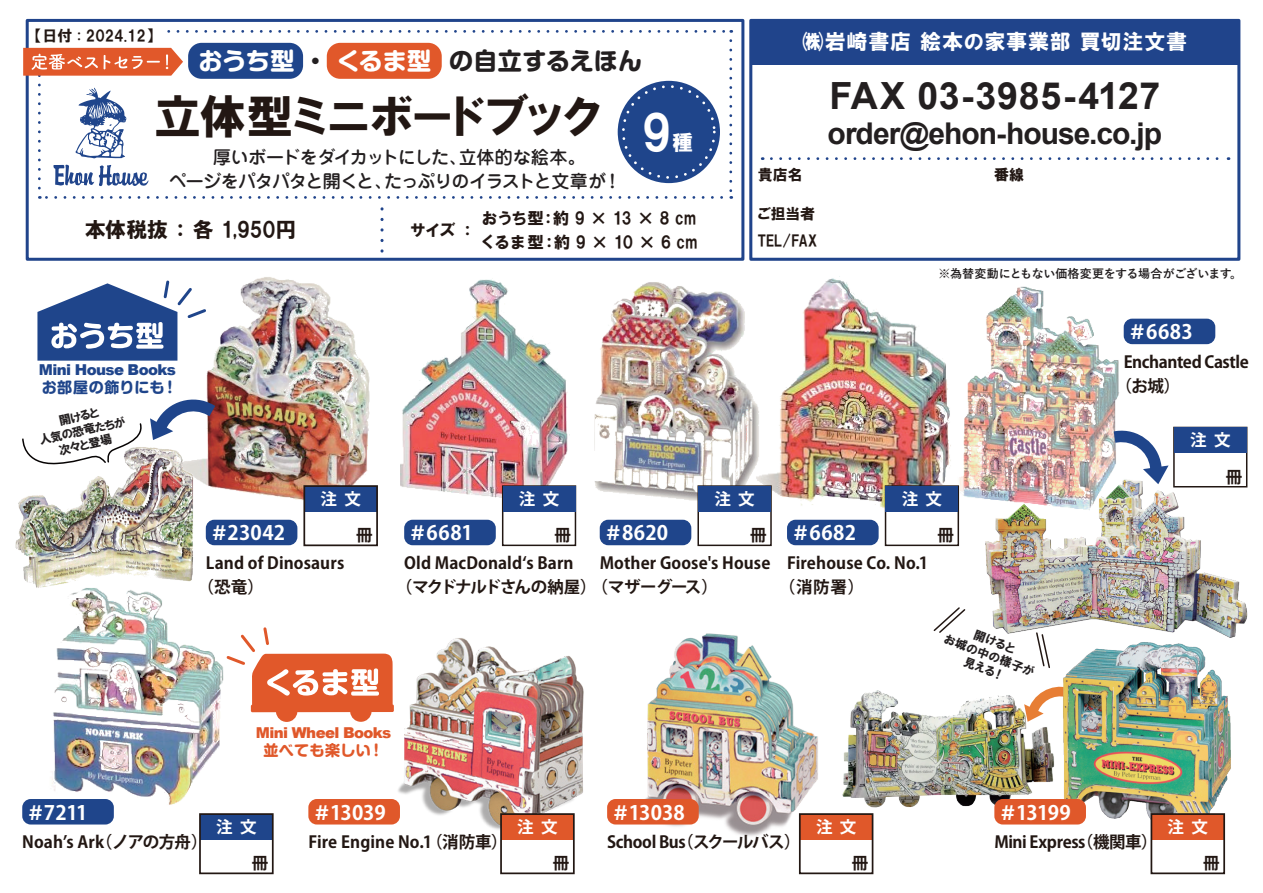
<style>
.page{position:relative;width:1263px;height:893px;background:#fff}
.page>*{position:absolute;margin:0;border:0;box-sizing:border-box;transform-origin:0 0}
.t1{font:48.3px "HGP Soei Kakugothic UB";color:#fff}
.t2{font:46.5px "HGP Soei Kakugothic UB";letter-spacing:.005em;color:#221713}
.t3{font:700 37.5px "Arial";letter-spacing:.015em;color:#231f20}
.t4{font:700 30px "Arial";letter-spacing:-.035em;color:#231f20}
.t5{font:700 24px "Shin M Go Pro";letter-spacing:.005em;color:#231f20}
.t6{font:21px "HGP Soei Kakugothic UB";letter-spacing:.04em;color:#fff}
.t7{font:21px "HGP Soei Kakugothic UB";letter-spacing:-.015em;color:#221713}
.t8{font:700 19.8px "Koz Go Pr 6 N";letter-spacing:.01em;color:#fff}
.t9{font:500 18px/24px "Jun 34 Pro";letter-spacing:-.05em;color:#231f20;text-align:center}
.t10{font:700 16.5px/24px "Koz Go Pr 6 N";color:#221713}
.t11{font:700 16.5px/24px "Koz Go Pr 6 N";letter-spacing:-.025em;color:#221713}
.t12{font:16.5px/24.2px "HGP Soei Kakugothic UB";letter-spacing:.065em;color:#221713}
.t13{font:700 16.5px "Koz Go Pr 6 N";color:#fff}
.t14{font:700 16.5px "Koz Go Pr 6 N";letter-spacing:-.02em;color:#221713}
.t15{font:15px/27px "HGP Soei Kakugothic UB";color:#221713}
.t16{font:900 15px "Arial";letter-spacing:-.04em;color:#1f458b}
.t17{font:900 15px "Arial";letter-spacing:-.04em;color:#e0582a}
.t18{font:700 15px "Shin M Go Pro";letter-spacing:.045em;color:#1f458b}
.t19{font:700 15px "Shin M Go Pro";letter-spacing:.025em;color:#e0582a}
.t20{font:12px/14.4px "HGP Soei Kakugothic UB";color:#231f20;text-align:center}
.t21{font:700 12px "Yu Go Pr 6 N";letter-spacing:-.02em;color:#231f20}
.s1{color:#fff}
</style>
<div class="page">
<div style="left:26px;top:19px;width:718px;height:242px;border:3px solid #20448b"></div>
<div style="left:749px;top:19px;width:491px;height:242px;border:3px solid #20448b"></div>
<div style="left:751px;top:20px;width:488px;height:44px;background:#20448b"></div>
<svg style="left:771px;top:157px;width:458px;height:3px"></svg>
<svg style="left:1037px;top:639px;width:13px;height:30px"></svg>
<svg style="left:933px;top:607px;width:33px;height:26px"></svg>
<svg style="left:23px;top:30px;width:709px;height:221px"></svg>
<div style="left:188px;top:43px;width:115px;height:36px;background:#1f458b;border-radius:13px"></div>
<div style="left:327px;top:43px;width:115px;height:36px;background:#e1582a;border-radius:13px"></div>
<img style="left:795px;top:276px;width:156px;height:238px">
<img style="left:52px;top:590px;width:172px;height:215px">
<img style="left:569px;top:282px;width:226px;height:229px">
<img style="left:400px;top:279px;width:168px;height:223px">
<img style="left:389px;top:638px;width:195px;height:192px">
<img style="left:624px;top:633px;width:203px;height:213px">
<img style="left:197px;top:277px;width:173px;height:224px">
<img style="left:15px;top:466px;width:182px;height:124px">
<img style="left:959px;top:286px;width:161px;height:228px">
<img style="left:842px;top:690px;width:213px;height:117px">
<div style="left:206px;top:520px;width:91px;height:25px;background:#1f458b;border-radius:8px"></div>
<div style="left:304px;top:486px;width:73px;height:25px;background:#1f458b"></div>
<div style="left:303px;top:485px;width:75px;height:61px;border:2px solid #221713"></div>
<div style="left:404px;top:520px;width:92px;height:25px;background:#1f458b;border-radius:8px"></div>
<div style="left:502px;top:485px;width:74px;height:61px;background:#fff;border:2px solid #221713"></div>
<div style="left:503px;top:486px;width:72px;height:25px;background:#1f458b"></div>
<div style="left:600px;top:520px;width:91px;height:25px;background:#1f458b;border-radius:8px"></div>
<div style="left:697px;top:485px;width:75px;height:61px;background:#fff;border:2px solid #221713"></div>
<div style="left:698px;top:486px;width:73px;height:25px;background:#1f458b"></div>
<div style="left:787px;top:520px;width:92px;height:25px;background:#1f458b;border-radius:8px"></div>
<div style="left:885px;top:485px;width:74px;height:61px;background:#fff;border:2px solid #221713"></div>
<div style="left:885px;top:486px;width:73px;height:25px;background:#1f458b"></div>
<div style="left:1124px;top:319px;width:91px;height:25px;background:#1f458b;border-radius:8px"></div>
<div style="left:1173px;top:427px;width:74px;height:60px;background:#fff;border:2px solid #221713"></div>
<div style="left:1174px;top:427px;width:73px;height:25px;background:#1f458b"></div>
<svg style="left:37px;top:279px;width:171px;height:82px"></svg>
<img style="left:982px;top:473px;width:266px;height:166px">
<svg style="left:22px;top:394px;width:193px;height:72px"></svg>
<svg style="left:1114px;top:428px;width:54px;height:56px"></svg>
<svg style="left:1024px;top:687px;width:32px;height:35px"></svg>
<div style="left:308px;top:799px;width:92px;height:25px;background:#e0582a;border-radius:8px"></div>
<div style="left:501px;top:814px;width:73px;height:25px;background:#e0582a"></div>
<div style="left:500px;top:813px;width:75px;height:61px;border:2px solid #221713"></div>
<div style="left:607px;top:799px;width:92px;height:25px;background:#e0582a;border-radius:8px"></div>
<div style="left:800px;top:814px;width:72px;height:25px;background:#e0582a"></div>
<div style="left:799px;top:813px;width:74px;height:61px;border:2px solid #221713"></div>
<div style="left:22px;top:799px;width:92px;height:25px;background:#1f458b;border-radius:8px"></div>
<div style="left:200px;top:814px;width:73px;height:25px;background:#1f458b"></div>
<div style="left:199px;top:813px;width:75px;height:61px;border:2px solid #221713"></div>
<img style="left:1056px;top:642px;width:175px;height:186px">
<div style="left:994px;top:799px;width:92px;height:25px;background:#e0582a;border-radius:8px"></div>
<div style="left:1151px;top:814px;width:73px;height:25px;background:#e0582a"></div>
<div style="left:1150px;top:813px;width:75px;height:61px;border:2px solid #221713"></div>
<svg style="left:226px;top:627px;width:168px;height:95px"></svg>
<p class="t15" style="left:35px;top:22px;width:120px">【日付 : 2024.12】</p>
<h3 class="t5" style="left:199px;top:41px;width:445px"><span class="s1">おうち型</span> ・ <span class="s1">くるま型</span> の自立するえほん</h3>
<h2 class="t2" style="left:155px;top:93px;width:448px">立体型ミニボードブック</h2>
<p class="t9" style="left:169px;top:143px;width:454px">厚いボードをダイカットにした、立体的な絵本。<br>ページをパタパタと開くと、たっぷりのイラストと文章が！</p>
<h1 class="t1" style="left:642px;top:109px;width:32px">9</h1>
<p class="t6" style="left:672px;top:132px;width:22px">種</p>
<p class="t7" style="left:85px;top:219px;width:213px">本体税抜 ： 各 1,950円</p>
<p class="t12" style="left:411px;top:218px;width:62px">サイズ ：</p>
<p class="t12" style="left:482px;top:206px;width:217px">おうち型：約 9 × 13 × 8 cmくるま型：約 9 × 10 × 6 cm</p>
<p class="t16" style="left:39px;top:358px;width:139px">Mini House Books</p>
<p class="t18" style="left:42px;top:375px;width:137px">お部屋の飾りにも！</p>
<p class="t20" style="left:35px;top:419px;width:89px;rotate:-13deg">開けると<br>人気の恐竜たちが次々と登場</p>
<p class="t13" style="left:320px;top:489px;width:42px">注 文</p>
<p class="t13" style="left:519px;top:489px;width:42px">注 文</p>
<p class="t6" style="left:802px;top:31px;width:386px">㈱岩崎書店 絵本の家事業部 買切注文書</p>
<p class="t15" style="left:758px;top:161px;width:46px">貴店名</p>
<p class="t15" style="left:758px;top:200px;width:61px">ご担当者<br>TEL/FAX</p>
<h3 class="t3" style="left:829px;top:70px;width:332px">FAX 03-3985-4127</h3>
<h3 class="t4" style="left:828px;top:113px;width:336px">order@ehon-house.co.jp</h3>
<p class="t15" style="left:994px;top:161px;width:32px">番線</p>
<p class="t21" style="left:938px;top:267px;width:305px">※為替変動にともない価格変更をする場合がございます。</p>
<p class="t13" style="left:714px;top:489px;width:42px">注 文</p>
<p class="t13" style="left:902px;top:489px;width:42px">注 文</p>
<p class="t8" style="left:1127px;top:321px;width:67px">＃6683</p>
<p class="t11" style="left:1115px;top:350px;width:135px;text-indent:8px">Enchanted Castle（お城）</p>
<p class="t13" style="left:1190px;top:431px;width:42px">注 文</p>
<p class="t10" style="left:1226px;top:465px;width:18px">冊</p>
<p class="t8" style="left:209px;top:522px;width:77px">＃23042</p>
<p class="t10" style="left:198px;top:551px;width:148px;text-indent:8px">Land of Dinosaurs（恐竜）　</p>
<p class="t10" style="left:356px;top:524px;width:18px">冊</p>
<p class="t8" style="left:408px;top:522px;width:66px">＃6681</p>
<p class="t10" style="left:396px;top:551px;width:202px;text-indent:8px">Old MacDonaldʻs Barn<br>（マクドナルドさんの納屋）</p>
<p class="t10" style="left:555px;top:524px;width:18px">冊</p>
<p class="t8" style="left:603px;top:522px;width:66px">＃8620</p>
<p class="t10" style="left:591px;top:551px;width:180px;text-indent:8px">Mother Goose's House（マザーグース）</p>
<p class="t10" style="left:750px;top:524px;width:18px">冊</p>
<p class="t8" style="left:791px;top:522px;width:67px">＃6682</p>
<p class="t10" style="left:779px;top:551px;width:151px;text-indent:8px">Firehouse Co. No.1（消防署）</p>
<p class="t10" style="left:937px;top:524px;width:18px">冊</p>
<p class="t20" style="left:977px;top:627px;width:45px;rotate:21deg">開けると</p>
<p class="t20" style="left:967px;top:654px;width:45px;rotate:21deg">見える！</p>
<p class="t20" style="left:947px;top:631px;width:97px;rotate:21deg">お城の中の様子が</p>
<p class="t8" style="left:26px;top:801px;width:63px">＃7211</p>
<p class="t10" style="left:22px;top:830px;width:187px">Noahʼs Ark（ノアの方舟）</p>
<p class="t17" style="left:256px;top:721px;width:137px">Mini Wheel Books</p>
<p class="t19" style="left:263px;top:738px;width:122px">並べても楽しい！</p>
<p class="t13" style="left:216px;top:817px;width:42px">注 文</p>
<p class="t10" style="left:252px;top:852px;width:18px">冊</p>
<p class="t8" style="left:312px;top:801px;width:75px">＃13039</p>
<p class="t10" style="left:308px;top:830px;width:201px">Fire Engine No.1（消防車）</p>
<p class="t13" style="left:517px;top:817px;width:42px">注 文</p>
<p class="t10" style="left:553px;top:852px;width:18px">冊</p>
<p class="t8" style="left:611px;top:801px;width:76px">＃13038</p>
<p class="t11" style="left:607px;top:830px;width:203px">School Bus（スクールバス）　</p>
<p class="t13" style="left:816px;top:817px;width:42px">注 文</p>
<p class="t10" style="left:852px;top:852px;width:18px">冊</p>
<p class="t8" style="left:998px;top:801px;width:74px">＃13199</p>
<p class="t14" style="left:994px;top:832px;width:189px">Mini Express（機関車）　　</p>
<p class="t13" style="left:1167px;top:817px;width:42px">注 文</p>
<p class="t10" style="left:1203px;top:852px;width:18px">冊</p>
</div>
